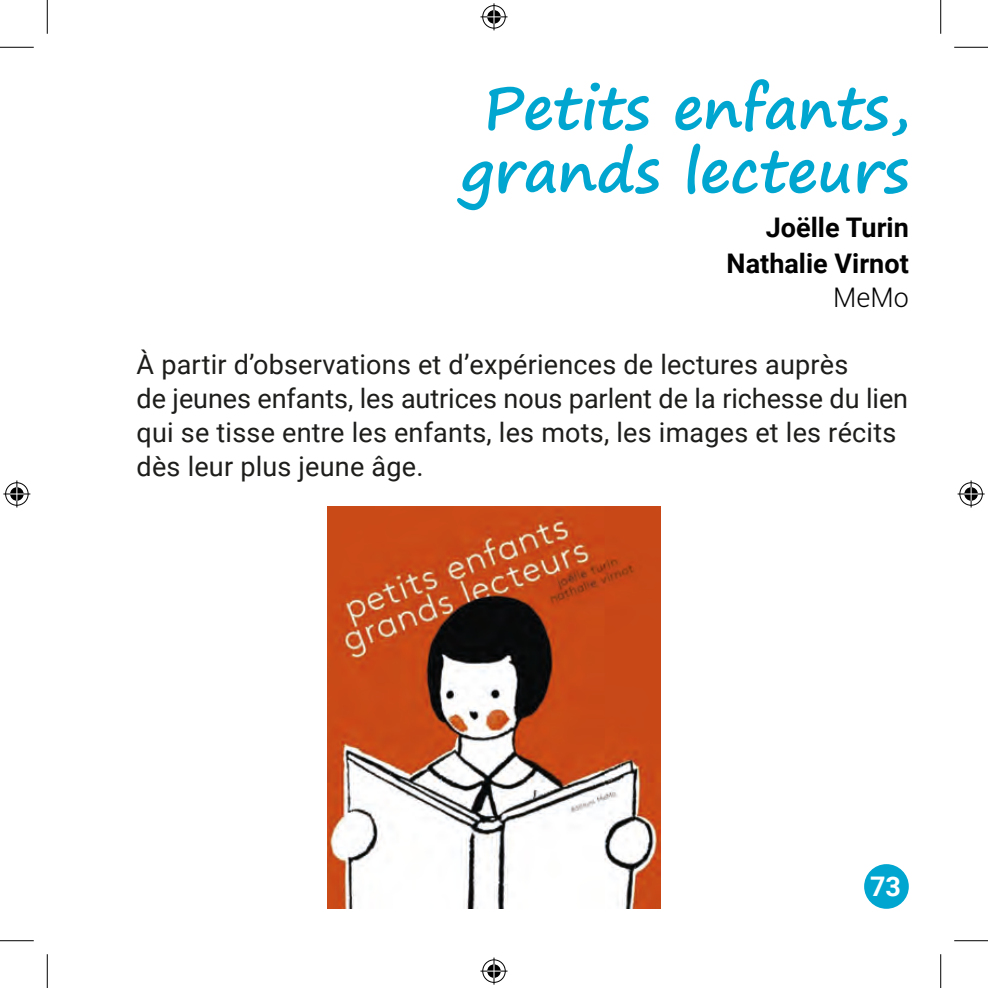
<style>
.page{position:relative;width:988px;height:988px;background:#fff}
.page>*{position:absolute;margin:0;border:0;box-sizing:border-box;transform-origin:0 0}
.t1{font:700 58.5px/63px "Segoe Print";color:#00a6cf;text-align:center}
.t2{font:27px/33.8px "Roboto";letter-spacing:.01em;color:#1d1d1b}
.t3{font:700 27px/36px "Roboto";color:#020203;text-align:right}
.t4{font:300 27px "Roboto";color:#020203}
.t5{font:700 27px "Roboto";color:#fff}
</style>
<div class="page">
<div style="left:864px;top:864px;width:44px;height:44px;background:#00a6cf;border-radius:50%"></div>
<img style="left:328px;top:506px;width:332px;height:402px">
<hr style="left:0;top:47px;width:34px;height:1px;background:#000">
<hr style="left:954px;top:47px;width:33px;height:1px;background:#000">
<hr style="left:0;top:940px;width:34px;height:1px;background:#000">
<hr style="left:954px;top:940px;width:33px;height:1px;background:#000">
<hr style="left:47px;top:0;width:1px;height:34px;background:#000">
<hr style="left:47px;top:954px;width:1px;height:33px;background:#000">
<hr style="left:940px;top:0;width:1px;height:34px;background:#000">
<hr style="left:940px;top:954px;width:1px;height:33px;background:#000">
<svg style="left:480px;top:3px;width:27px;height:27px"></svg>
<svg style="left:480px;top:957px;width:27px;height:27px"></svg>
<svg style="left:3px;top:480px;width:27px;height:27px"></svg>
<svg style="left:957px;top:480px;width:27px;height:27px"></svg>
<h1 class="t1" style="left:460px;top:75px;width:449px">Petits enfants, grands lecteurs</h1>
<p class="t3" style="left:726px;top:208px;width:184px">Joëlle Turin<br>Nathalie Virnot</p>
<p class="t4" style="left:833px;top:278px;width:77px">MeMo</p>
<p class="t2" style="left:137px;top:347px;width:773px">À partir d’observations et d’expériences de lectures auprès<br>de jeunes enfants, les autrices nous parlent de la richesse du lien qui se tisse entre les enfants, les mots, les images et les récits dès leur plus jeune âge.</p>
<p class="t5" style="left:870px;top:867px;width:32px">73</p>
</div>
